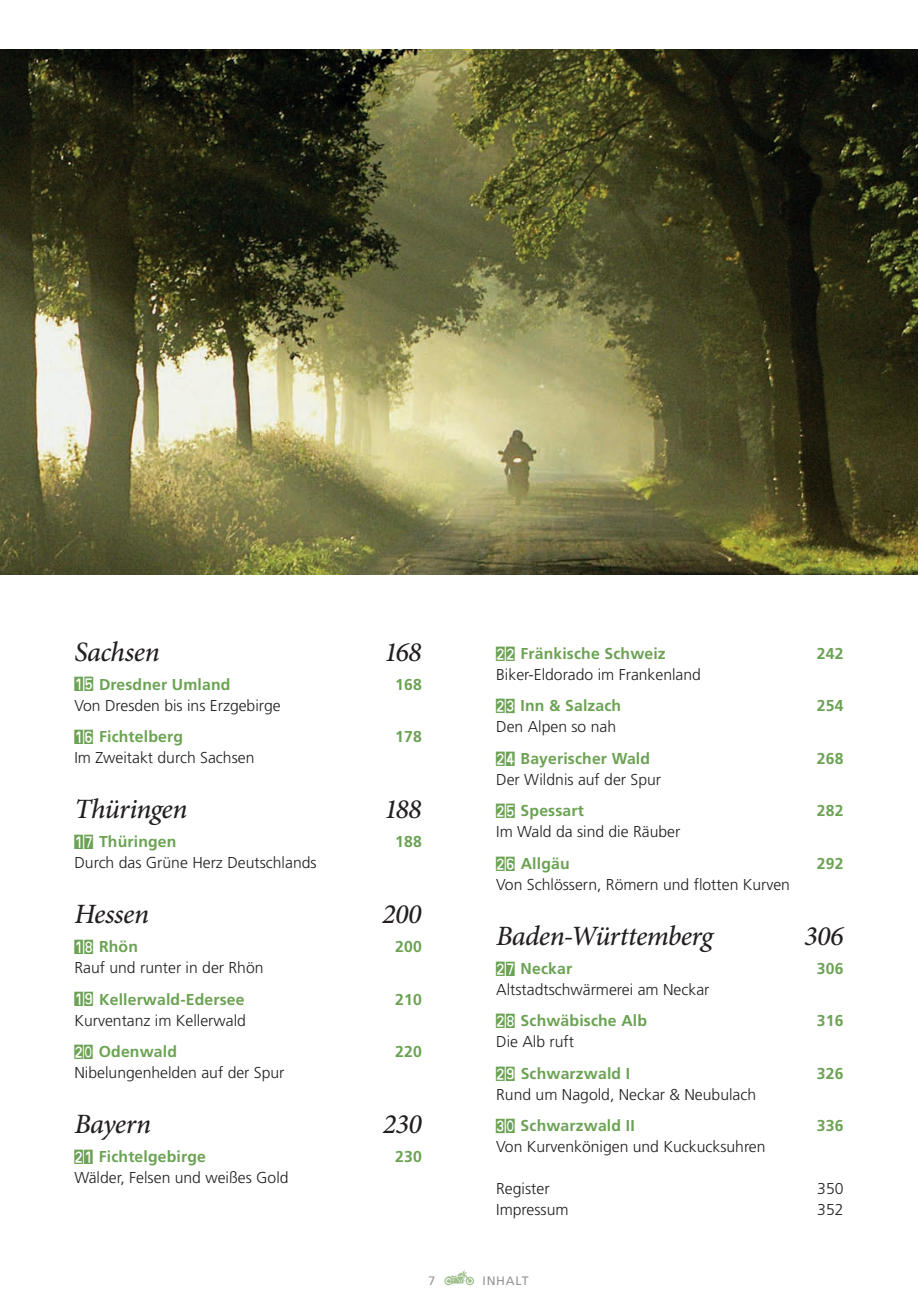
<style>
.page{position:relative;width:918px;height:1315px;background:#fff}
.page>*{position:absolute;margin:0;border:0;box-sizing:border-box;transform-origin:0 0}
.t1{font:italic 500 28px "Minion Pro";letter-spacing:-.02em;color:#231f20}
.t2{font:300 15.75px/31.5px "Frutiger CE";color:#231f20}
.t3{font:700 15.75px/31.5px "Frutiger CE";letter-spacing:.01em;color:#6ba253}
.t4{font:12.25px "Frutiger CE";letter-spacing:.06em;color:#939598}
.s1{font-family:"Michelin";font-weight:400;font-size:17.5px}
.s2{font-family:"Michelin";font-weight:400;font-size:17.5px;color:#6ba253}
.s3{font-weight:700;color:#6ba253}
.s4{font-weight:300;color:#231f20}
</style>
<div class="page">
<img style="left:0;top:50px;width:918px;height:525px">
<svg style="left:444px;top:1270px;width:30px;height:15px"></svg>
<p class="t1" style="left:74px;top:641px;width:87px">Sachsen</p>
<p class="t1" style="left:384px;top:641px;width:39px">168</p>
<p class="t3" style="left:74px;top:668px;width:158px"><span class="s1">15</span> Dresdner Umland</p>
<p class="t3" style="left:395px;top:668px;width:28px">168</p>
<p class="t2" style="left:74px;top:691px;width:208px">Von Dresden bis ins Erzgebirge<br><span class="s2">16</span> <span class="s3">Fichtelberg</span></p>
<p class="t3" style="left:395px;top:721px;width:28px">178</p>
<p class="t2" style="left:74px;top:743px;width:181px">Im Zweitakt durch Sachsen</p>
<p class="t1" style="left:74px;top:798px;width:114px">Thüringen</p>
<p class="t1" style="left:384px;top:798px;width:39px">188</p>
<p class="t3" style="left:74px;top:826px;width:103px"><span class="s1">17</span> Thüringen</p>
<p class="t3" style="left:395px;top:826px;width:28px">188</p>
<p class="t2" style="left:74px;top:848px;width:244px">Durch das Grüne Herz Deutschlands</p>
<p class="t1" style="left:74px;top:903px;width:76px">Hessen</p>
<p class="t1" style="left:382px;top:903px;width:41px">200</p>
<p class="t3" style="left:74px;top:931px;width:65px"><span class="s1">18</span> Rhön</p>
<p class="t3" style="left:395px;top:931px;width:28px">200</p>
<p class="t2" style="left:74px;top:953px;width:191px">Rauf und runter in der Rhön<br><span class="s2">19</span> <span class="s3">Kellerwald-Edersee</span></p>
<p class="t3" style="left:395px;top:983px;width:28px">210</p>
<p class="t2" style="left:74px;top:1006px;width:173px">Kurventanz im Kellerwald<br><span class="s2">20</span> <span class="s3">Odenwald</span></p>
<p class="t3" style="left:395px;top:1036px;width:28px">220</p>
<p class="t2" style="left:74px;top:1058px;width:212px">Nibelungenhelden auf der Spur</p>
<p class="t1" style="left:74px;top:1113px;width:78px">Bayern</p>
<p class="t1" style="left:383px;top:1113px;width:40px">230</p>
<p class="t3" style="left:74px;top:1141px;width:133px"><span class="s1">21</span> Fichtelgebirge</p>
<p class="t3" style="left:395px;top:1141px;width:28px">230</p>
<p class="t2" style="left:74px;top:1163px;width:216px">Wälder, Felsen und weißes Gold</p>
<p class="t3" style="left:496px;top:637px;width:171px"><span class="s1">22</span> Fränkische Schweiz</p>
<p class="t3" style="left:817px;top:637px;width:28px">242</p>
<p class="t2" style="left:496px;top:660px;width:206px">Biker-Eldorado im Frankenland<br><span class="s2">23</span> <span class="s3">Inn &amp; Salzach</span></p>
<p class="t3" style="left:817px;top:690px;width:28px">254</p>
<p class="t3" style="left:496px;top:711px;width:155px"><span class="s4">Den Alpen so nah<br></span><span class="s1">24</span> Bayerischer Wald</p>
<p class="t2" style="left:496px;top:765px;width:166px">Der Wildnis auf der Spur<br><span class="s2">25</span> <span class="s3">Spessart</span></p>
<p class="t2" style="left:496px;top:817px;width:186px">Im Wald da sind die Räuber<br><span class="s2">26</span> <span class="s3">Allgäu</span></p>
<p class="t3" style="left:817px;top:742px;width:28px">268</p>
<p class="t3" style="left:817px;top:795px;width:28px">282</p>
<p class="t3" style="left:817px;top:847px;width:28px">292</p>
<p class="t2" style="left:496px;top:870px;width:295px">Von Schlössern, Römern und flotten Kurven</p>
<p class="t1" style="left:496px;top:925px;width:218px">Baden-Württemberg</p>
<p class="t1" style="left:804px;top:925px;width:41px">306</p>
<p class="t3" style="left:496px;top:952px;width:77px"><span class="s1">27</span> Neckar</p>
<p class="t3" style="left:817px;top:952px;width:28px">306</p>
<p class="t2" style="left:496px;top:975px;width:215px">Altstadtschwärmerei am Neckar<br><span class="s2">28</span> <span class="s3">Schwäbische Alb</span></p>
<p class="t3" style="left:817px;top:1005px;width:28px">316</p>
<p class="t3" style="left:496px;top:1026px;width:136px"><span class="s4">Die Alb ruft<br></span><span class="s1">29</span> Schwarzwald I</p>
<p class="t2" style="left:496px;top:1080px;width:261px">Rund um Nagold, Neckar &amp; Neubulach<br><span class="s2">30</span> <span class="s3">Schwarzwald II</span></p>
<p class="t3" style="left:817px;top:1057px;width:28px">326</p>
<p class="t3" style="left:817px;top:1110px;width:28px">336</p>
<p class="t2" style="left:496px;top:1132px;width:271px">Von Kurvenkönigen und Kuckucksuhren</p>
<p class="t2" style="left:496px;top:1174px;width:55px">Register</p>
<p class="t2" style="left:817px;top:1174px;width:28px">350</p>
<p class="t2" style="left:496px;top:1195px;width:74px">Impressum</p>
<p class="t2" style="left:817px;top:1195px;width:28px">352</p>
<p class="t4" style="left:428px;top:1275px;width:8px">7</p>
<p class="t4" style="left:482px;top:1275px;width:47px">INHALT</p>
</div>
